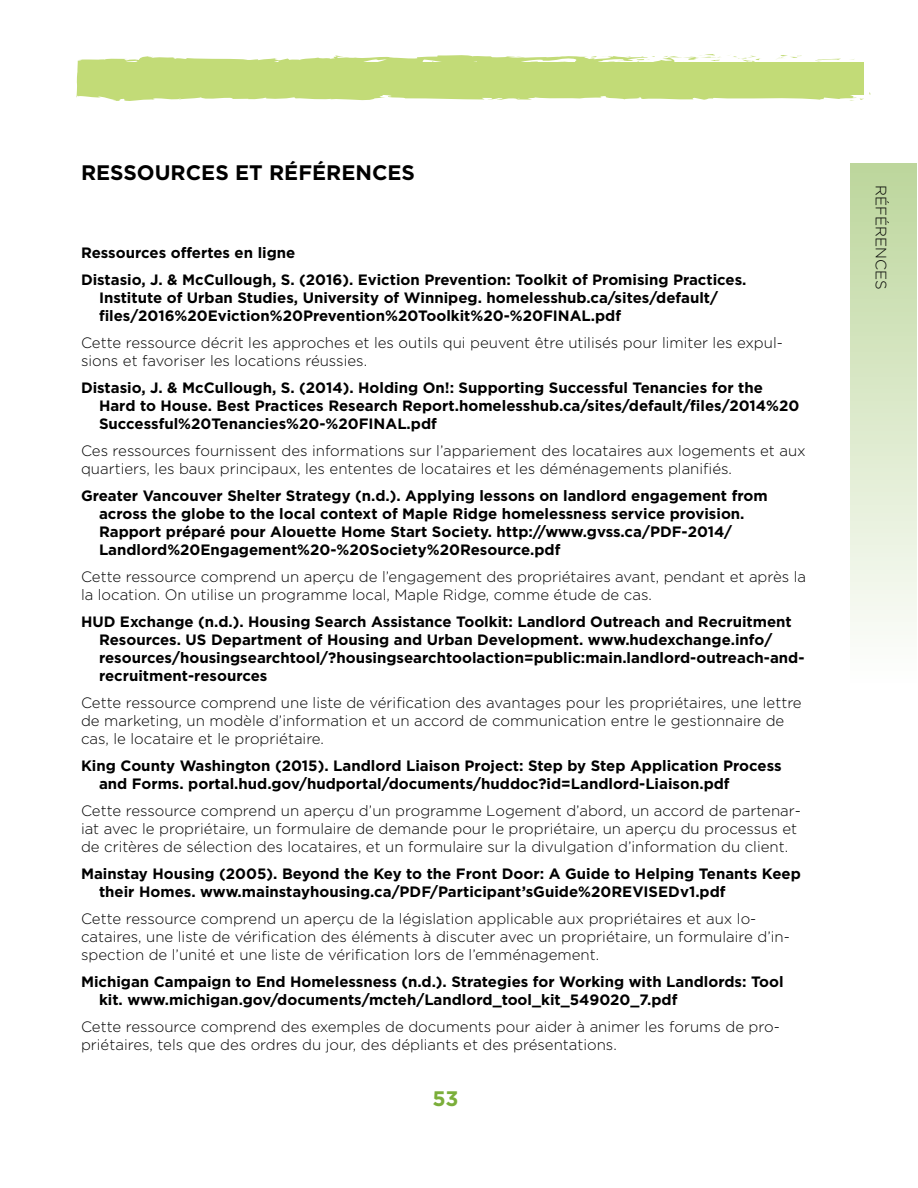
<style>
.page{position:relative;width:918px;height:1188px;background:#fff}
.page>*{position:absolute;margin:0;border:0;box-sizing:border-box;transform-origin:0 0}
.t1{font:700 21px "Gotham";color:#000}
.t2{font:700 21px "Gotham";color:#7bae3a}
.Paragraph_Style_1{font:700 15px/18px "Gotham";color:#000}
.t3{font:300 15px/18px "Gotham";color:#000}
</style>
<div class="page">
<svg style="left:76px;top:54px;width:794px;height:47px;background:#cce18e"></svg>
<div style="left:850px;top:163px;width:67px;height:527px;background:linear-gradient(to bottom,#bcd69c,#fff)"></div>
<h2 class="t1" style="left:81px;top:159px;width:336px">RESSOURCES ET RÉFÉRENCES</h2>
<h4 class="Paragraph_Style_1" style="left:81px;top:244px;width:216px">Ressources offertes en ligne</h4>
<p class="Paragraph_Style_1" style="left:99px;top:271px;width:649px;text-indent:-18px">Distasio, J. &amp; McCullough, S. (2016). Eviction Prevention: Toolkit of Promising Practices.<br>Institute of Urban Studies, University of Winnipeg. homelesshub.ca/sites/default/ files/2016%20Eviction%20Prevention%20Toolkit%20-%20FINAL.pdf</p>
<p class="t3" style="left:81px;top:334px;width:703px">Cette ressource décrit les approches et les outils qui peuvent être utilisés pour limiter les expul&shy;sions et favoriser les locations réussies.</p>
<p class="Paragraph_Style_1" style="left:99px;top:379px;width:702px;text-indent:-18px">Distasio, J. &amp; McCullough, S. (2014). Holding On!: Supporting Successful Tenancies for the<br>Hard to House. Best Practices Research Report.homelesshub.ca/sites/default/files/2014%20<br>Successful%20Tenancies%20-%20FINAL.pdf</p>
<p class="t3" style="left:81px;top:442px;width:726px">Ces ressources fournissent des informations sur l’appariement des locataires aux logements et aux quartiers, les baux principaux, les ententes de locataires et les déménagements planifiés.</p>
<p class="Paragraph_Style_1" style="left:99px;top:487px;width:670px;text-indent:-18px">Greater Vancouver Shelter Strategy (n.d.). Applying lessons on landlord engagement from across the globe to the local context of Maple Ridge homelessness service provision.<br>Rapport préparé pour Alouette Home Start Society. http://www.gvss.ca/PDF-2014/ Landlord%20Engagement%20-%20Society%20Resource.pdf</p>
<p class="t3" style="left:81px;top:568px;width:727px">Cette ressource comprend un aperçu de l’engagement des propriétaires avant, pendant et après la la location. On utilise un programme local, Maple Ridge, comme étude de cas.</p>
<p class="Paragraph_Style_1" style="left:99px;top:613px;width:707px;text-indent:-18px">HUD Exchange (n.d.). Housing Search Assistance Toolkit: Landlord Outreach and Recruitment Resources. US Department of Housing and Urban Development. www.hudexchange.info/ resources/housingsearchtool/?housingsearchtoolaction=public:main.landlord-outreach-and&shy;recruitment-resources</p>
<p class="t3" style="left:81px;top:694px;width:722px">Cette ressource comprend une liste de vérification des avantages pour les propriétaires, une lettre de marketing, un modèle d’information et un accord de communication entre le gestionnaire de cas, le locataire et le propriétaire.</p>
<p class="Paragraph_Style_1" style="left:99px;top:757px;width:684px;text-indent:-18px">King County Washington (2015). Landlord Liaison Project: Step by Step Application Process and Forms. portal.hud.gov/hudportal/documents/huddoc?id=Landlord-Liaison.pdf</p>
<p class="t3" style="left:81px;top:802px;width:721px">Cette ressource comprend un aperçu d’un programme Logement d’abord, un accord de partenar&shy;iat avec le propriétaire, un formulaire de demande pour le propriétaire, un aperçu du processus et de critères de sélection des locataires, et un formulaire sur la divulgation d’information du client.</p>
<p class="Paragraph_Style_1" style="left:99px;top:865px;width:703px;text-indent:-18px">Mainstay Housing (2005). Beyond the Key to the Front Door: A Guide to Helping Tenants Keep their Homes. www.mainstayhousing.ca/PDF/Participant’sGuide%20REVISEDv1.pdf</p>
<p class="t3" style="left:81px;top:910px;width:710px">Cette ressource comprend un aperçu de la législation applicable aux propriétaires et aux lo&shy;cataires, une liste de vérification des éléments à discuter avec un propriétaire, un formulaire d’in&shy;spection de l’unité et une liste de vérification lors de l’emménagement.</p>
<p class="Paragraph_Style_1" style="left:99px;top:973px;width:686px;text-indent:-18px">Michigan Campaign to End Homelessness (n.d.). Strategies for Working with Landlords: Tool kit. www.michigan.gov/documents/mcteh/Landlord_tool_kit_549020_7.pdf</p>
<p class="t3" style="left:81px;top:1018px;width:700px">Cette ressource comprend des exemples de documents pour aider à animer les forums de pro&shy;priétaires, tels que des ordres du jour, des dépliants et des présentations.</p>
<p class="t2" style="left:432px;top:1086px;width:28px">53</p>
<p class="t3" style="left:890px;top:185px;width:106px;rotate:90deg">RÉFÉRENCES</p>
</div>
